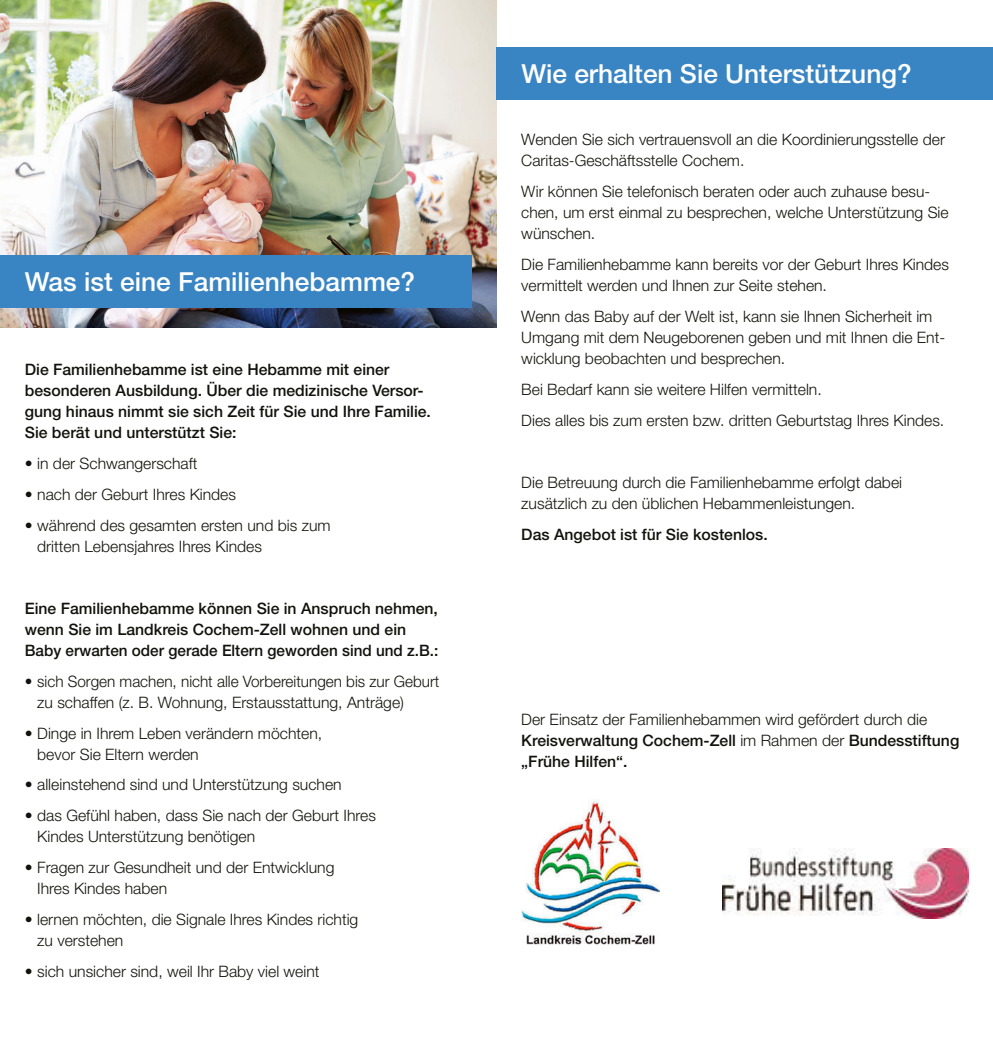
<style>
.page{position:relative;width:993px;height:1042px;background:#fff}
.page>*{position:absolute;margin:0;border:0;box-sizing:border-box;transform-origin:0 0}
.t1{font:500 26.25px "Helvetica Neue LT Std";color:#fff}
.Aufzählung{font:300 15.75px/21px "Helvetica Neue LT Std";color:#12120d}
.Aufzählung-2{font:500 15.75px/21px "Helvetica Neue LT Std";color:#12120d}
.s1{font-weight:500}
</style>
<div class="page">
<img style="left:0;top:0;width:496px;height:327px">
<div style="left:496px;top:47px;width:496px;height:52px;background:#3984c3"></div>
<div style="left:0;top:255px;width:471px;height:53px;background:#3984c3"></div>
<img style="left:722px;top:849px;width:245px;height:69px">
<img style="left:521px;top:801px;width:138px;height:144px">
<p class="t1" style="left:25px;top:266px;width:391px">Was ist eine Familienhebamme?</p>
<p class="Aufzählung-2" style="left:25px;top:359px;width:407px">Die Familienhebamme ist eine Hebamme mit einer besonderen Ausbildung. Über die medizinische Versor&shy;gung hinaus nimmt sie sich Zeit für Sie und Ihre Familie.<br>Sie berät und unterstützt Sie:</p>
<p class="Aufzählung" style="left:25px;top:452px;width:174px">• in der Schwangerschaft</p>
<p class="Aufzählung" style="left:25px;top:483px;width:213px">• nach der Geburt Ihres Kindes</p>
<p class="Aufzählung" style="left:37px;top:514px;width:295px;text-indent:-12px">• während des gesamten ersten und bis zum dritten Lebensjahres Ihres Kindes</p>
<p class="Aufzählung-2" style="left:25px;top:597px;width:415px">Eine Familienhebamme können Sie in Anspruch nehmen, wenn Sie im Landkreis Cochem-Zell wohnen und ein<br>Baby erwarten oder gerade Eltern geworden sind und z.B.:</p>
<p class="Aufzählung" style="left:37px;top:670px;width:403px;text-indent:-12px">• sich Sorgen machen, nicht alle Vorbereitungen bis zur Geburt zu schaffen (z. B. Wohnung, Erstausstattung, Anträge)</p>
<p class="Aufzählung" style="left:37px;top:722px;width:286px;text-indent:-12px">• Dinge in Ihrem Leben verändern möchten, bevor Sie Eltern werden</p>
<p class="Aufzählung" style="left:25px;top:774px;width:318px">• alleinstehend sind und Unterstützung suchen</p>
<p class="Aufzählung" style="left:37px;top:805px;width:340px;text-indent:-12px">• das Gefühl haben, dass Sie nach der Geburt Ihres<br>Kindes Unterstützung benötigen</p>
<p class="Aufzählung" style="left:37px;top:857px;width:298px;text-indent:-12px">• Fragen zur Gesundheit und der Entwicklung<br>Ihres Kindes haben</p>
<p class="Aufzählung" style="left:37px;top:909px;width:322px;text-indent:-12px">• lernen möchten, die Signale Ihres Kindes richtig zu verstehen</p>
<p class="Aufzählung" style="left:25px;top:961px;width:296px">• sich unsicher sind, weil Ihr Baby viel weint</p>
<p class="t1" style="left:521px;top:58px;width:391px">Wie erhalten Sie Unterstützung?</p>
<p class="Aufzählung" style="left:521px;top:129px;width:425px">Wenden Sie sich vertrauensvoll an die Koordinierungsstelle der<br>Caritas-Geschäftsstelle Cochem.</p>
<p class="Aufzählung" style="left:521px;top:181px;width:429px">Wir können Sie telefonisch beraten oder auch zuhause besu&shy;chen, um erst einmal zu besprechen, welche Unterstützung Sie wünschen.</p>
<p class="Aufzählung" style="left:521px;top:253px;width:429px">Die Familienhebamme kann bereits vor der Geburt Ihres Kindes vermittelt werden und Ihnen zur Seite stehen.</p>
<p class="Aufzählung" style="left:521px;top:305px;width:425px">Wenn das Baby auf der Welt ist, kann sie Ihnen Sicherheit im<br>Umgang mit dem Neugeborenen geben und mit Ihnen die Ent&shy;wicklung beobachten und besprechen.</p>
<p class="Aufzählung" style="left:521px;top:378px;width:302px">Bei Bedarf kann sie weitere Hilfen vermitteln.</p>
<p class="Aufzählung" style="left:521px;top:409px;width:424px">Dies alles bis zum ersten bzw. dritten Geburtstag Ihres Kindes.</p>
<p class="Aufzählung" style="left:521px;top:471px;width:382px">Die Betreuung durch die Familienhebamme erfolgt dabei zusätzlich zu den üblichen Hebammenleistungen.</p>
<p class="Aufzählung-2" style="left:521px;top:523px;width:248px">Das Angebot ist für Sie kostenlos.</p>
<p class="Aufzählung" style="left:521px;top:708px;width:439px">Der Einsatz der Familienhebammen wird gefördert durch die<br><span class="s1">Kreisverwaltung Cochem-Zell</span> im Rahmen der <span class="s1">Bundesstiftung „Frühe Hilfen“.</span></p>
</div>
